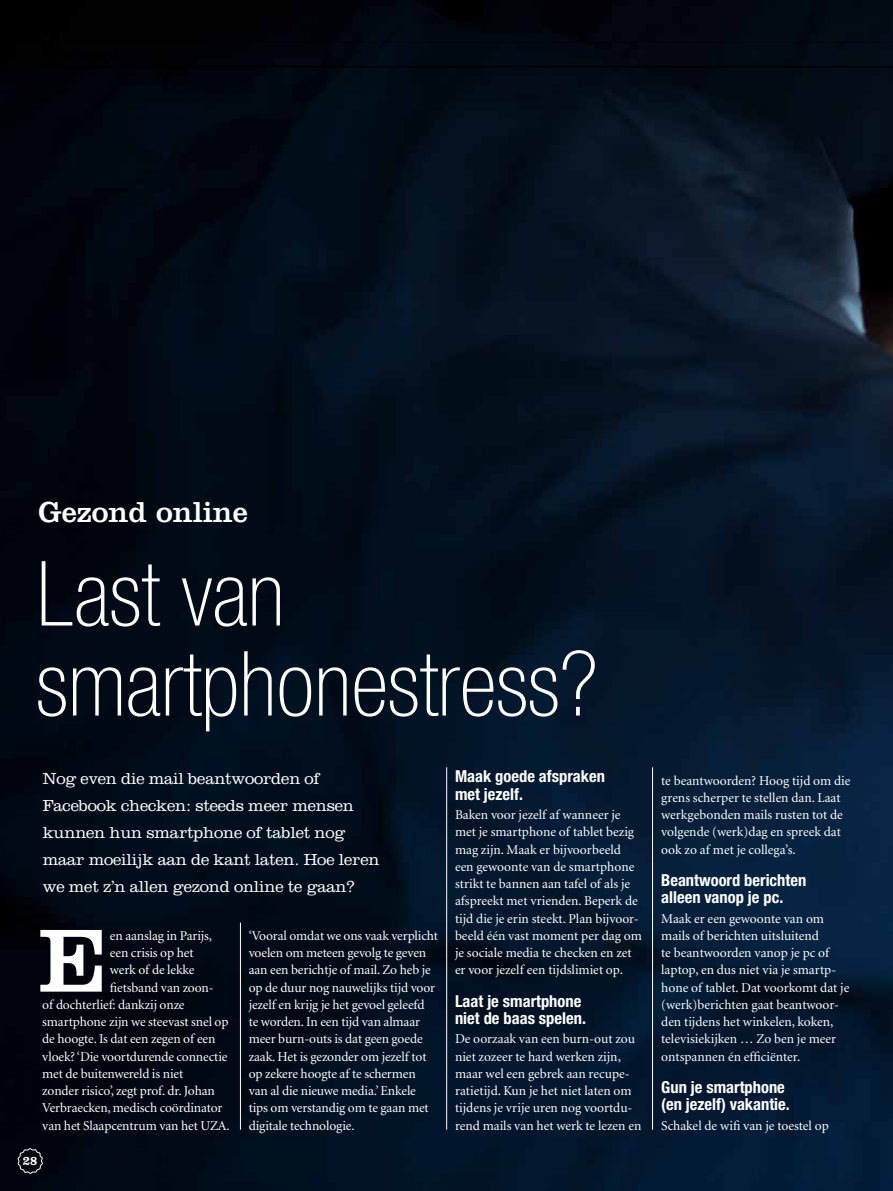
<style>
.page{position:relative;width:893px;height:1191px;background:#fff}
.page>*{position:absolute;margin:0;border:0;box-sizing:border-box;transform-origin:0 0}
.t1{font:93px "Clarendon";color:#fff}
.t2{font:100 condensed 90px/90px "Helvetica Neue LT Std";color:#fff}
.t3{font:30px "Clarendon";color:#fff}
.t4{font:300 16.5px/27px "Clarendon";letter-spacing:-.01em;color:#fff}
.t5{font:700 condensed 16.5px/17.2px "Helvetica Neue LT Std";color:#fff}
.t6{font:13.5px/17.2px "Minion LT";letter-spacing:-.005em;color:#fff}
.t7{font:700 10.5px "Belizio";color:#fff}
</style>
<div class="page">
<img style="left:0;top:0;width:893px;height:1191px">
<hr style="left:43px;top:66px;width:850px;height:1px;background:#000">
<svg style="left:43px;top:42px;width:850px;height:17px;background:#01060d"></svg>
<div style="left:43px;top:45px;width:18px;height:18px;border:1px solid #000;border-radius:50%"></div>
<hr style="left:240px;top:922px;width:1px;height:207px;background:#fff">
<hr style="left:446px;top:767px;width:1px;height:362px;background:#fff">
<hr style="left:652px;top:767px;width:1px;height:362px;background:#fff">
<svg style="left:18px;top:1148px;width:25px;height:25px"></svg>
<h3 class="t3" style="left:39px;top:494px;width:211px">Gezond online</h3>
<h2 class="t2" style="left:36px;top:548px;width:563px">Last van smartphonestress?</h2>
<p class="t4" style="left:43px;top:764px;width:338px">Nog even die mail beantwoorden of Facebook checken: steeds meer mensen kunnen hun smartphone of tablet nog maar moeilijk aan de kant laten. Hoe leren we met z’n allen gezond online te gaan?</p>
<h1 class="t1" style="left:39px;top:906px;width:69px">E</h1>
<p class="t6" style="left:249px;top:927px;width:191px">‘Vooral omdat we ons vaak verplicht voelen om meteen gevolg te geven aan een berichtje of mail. Zo heb je op de duur nog nauwelijks tijd voor jezelf en krijg je het gevoel geleefd<br>te worden. In een tijd van almaar meer burn-outs is dat geen goede zaak. Het is gezonder om jezelf tot op zekere hoogte af te schermen van al die nieuwe media.’ Enkele tips om verstandig om te gaan met digitale technologie.</p>
<p class="t6" style="left:110px;top:927px;width:104px">en aanslag in Parijs,</p>
<p class="t6" style="left:110px;top:944px;width:85px">een crisis op het</p>
<p class="t6" style="left:110px;top:962px;width:86px">werk of de lekke</p>
<p class="t6" style="left:110px;top:979px;width:105px">fietsband van zoon-</p>
<p class="t6" style="left:42px;top:996px;width:144px">of dochterlief: dankzij onze</p>
<p class="t6" style="left:42px;top:1013px;width:188px">smartphone zijn we steevast snel op</p>
<p class="t6" style="left:42px;top:1031px;width:175px">de hoogte. Is dat een zegen of een</p>
<p class="t6" style="left:42px;top:1048px;width:187px">vloek? ‘Die voortdurende connectie</p>
<p class="t6" style="left:42px;top:1065px;width:142px">met de buitenwereld is niet</p>
<p class="t6" style="left:42px;top:1082px;width:174px">zonder risico’, zegt prof. dr. Johan</p>
<p class="t6" style="left:42px;top:1100px;width:182px">Verbraecken, medisch coördinator</p>
<p class="t6" style="left:42px;top:1117px;width:189px">van het Slaapcentrum van het UZA.</p>
<p class="t7" style="left:23px;top:1153px;width:16px">28</p>
<p class="t5" style="left:455px;top:767px;width:151px">Maak goede afspraken met jezelf.</p>
<p class="t6" style="left:455px;top:806px;width:188px">Baken voor jezelf af wanneer je met je smartphone of tablet bezig mag zijn. Maak er bijvoorbeeld een gewoonte van de smartphone strikt te bannen aan tafel of als je afspreekt met vrienden. Beperk de tijd die je erin steekt. Plan bijvoor&shy;beeld één vast moment per dag om je sociale media te checken en zet er voor jezelf een tijdslimiet op.</p>
<p class="t5" style="left:455px;top:992px;width:132px">Laat je smartphone niet de baas spelen.</p>
<p class="t6" style="left:455px;top:1031px;width:188px">De oorzaak van een burn-out zou niet zozeer te hard werken zijn, maar wel een gebrek aan recupe&shy;ratietijd. Kun je het niet laten om tijdens je vrije uren nog voortdu&shy;rend mails van het werk te lezen en</p>
<p class="t6" style="left:661px;top:772px;width:191px">te beantwoorden? Hoog tijd om die grens scherper te stellen dan. Laat werkgebonden mails rusten tot de volgende (werk)dag en spreek dat ook zo af met je collega’s.</p>
<p class="t5" style="left:661px;top:871px;width:147px">Beantwoord berichten alleen vanop je pc.</p>
<p class="t6" style="left:661px;top:910px;width:190px">Maak er een gewoonte van om mails of berichten uitsluitend<br>te beantwoorden vanop je pc of laptop, en dus niet via je smartp&shy;hone of tablet. Dat voorkomt dat je (werk)berichten gaat beantwoor&shy;den tijdens het winkelen, koken, televisiekijken … Zo ben je meer ontspannen én efficiënter.</p>
<p class="t5" style="left:661px;top:1078px;width:130px">Gun je smartphone (en jezelf) vakantie.</p>
<p class="t6" style="left:661px;top:1117px;width:169px">Schakel de wifi van je toestel op</p>
</div>
